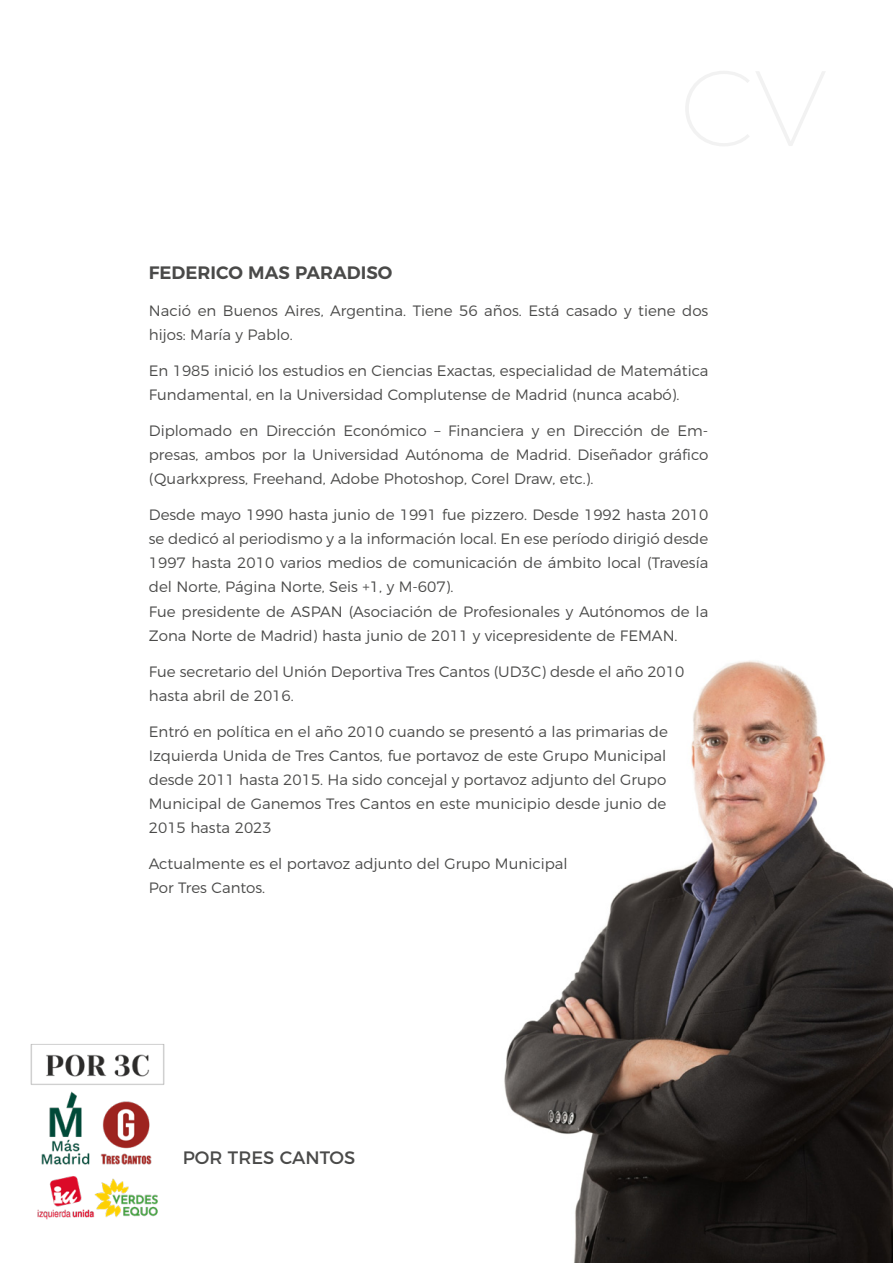
<style>
.page{position:relative;width:893px;height:1263px;background:#fff}
.page>*{position:absolute;margin:0;border:0;box-sizing:border-box;transform-origin:0 0}
.t1{font:600 18px "Montserrat";color:#4a4a49}
.t2{font:18px "Montserrat";color:#4a4a49}
.t3{font:300 15px/24px "Montserrat";color:#4a4a49}
</style>
<div class="page">
<img style="left:504px;top:660px;width:389px;height:603px">
<img style="left:30px;top:1044px;width:135px;height:176px">
<p class="t1" style="left:149px;top:258px;width:245px">FEDERICO MAS PARADISO</p>
<p class="t3" style="left:149px;top:298px;width:561px">Nació en Buenos Aires, Argentina. Tiene 56 años. Está casado y tiene dos hijos: María y Pablo.</p>
<p class="t3" style="left:149px;top:358px;width:561px">En 1985 inició los estudios en Ciencias Exactas, especialidad de Matemática<br>Fundamental, en la Universidad Complutense de Madrid (nunca acabó).</p>
<p class="t3" style="left:149px;top:418px;width:561px;text-align:justify">Diplomado en Dirección Económico – Financiera y en Dirección de Em&shy;presas, ambos por la Universidad Autónoma de Madrid. Diseñador gráfico (Quarkxpress, Freehand, Adobe Photoshop, Corel Draw, etc.).</p>
<p class="t3" style="left:149px;top:502px;width:561px">Desde mayo 1990 hasta junio de 1991 fue pizzero. Desde 1992 hasta 2010 se dedicó al periodismo y a la información local. En ese período dirigió desde 1997 hasta 2010 varios medios de comunicación de ámbito local (Travesía del Norte, Página Norte, Seis +1, y M-607).<br>Fue presidente de ASPAN (Asociación de Profesionales y Autónomos de la Zona Norte de Madrid) hasta junio de 2011 y vicepresidente de FEMAN.</p>
<p class="t3" style="left:149px;top:658px;width:537px">Fue secretario del Unión Deportiva Tres Cantos (UD3C) desde el año 2010 hasta abril de 2016.</p>
<p class="t3" style="left:149px;top:718px;width:521px;text-align:justify">Entró en política en el año 2010 cuando se presentó a las primarias de Izquierda Unida de Tres Cantos, fue portavoz de este Grupo Municipal desde 2011 hasta 2015. Ha sido concejal y portavoz adjunto del Grupo Municipal de Ganemos Tres Cantos en este municipio desde junio de 2015 hasta 2023</p>
<p class="t3" style="left:149px;top:850px;width:420px">Actualmente es el portavoz adjunto del Grupo Municipal<br>Por Tres Cantos.</p>
<p class="t2" style="left:183px;top:1143px;width:174px">POR TRES CANTOS</p>
</div>
